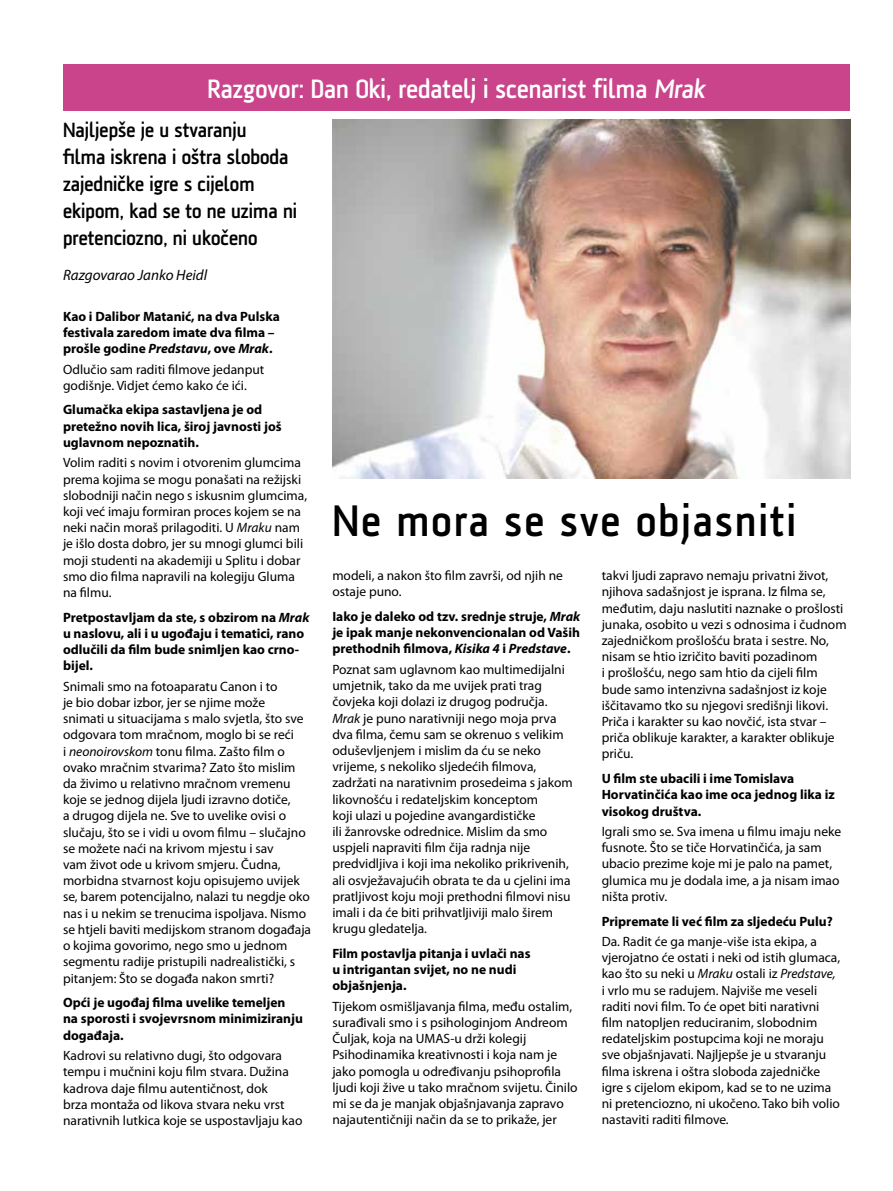
<style>
.page{position:relative;width:893px;height:1191px;background:#fff}
.page>*{position:absolute;margin:0;border:0;box-sizing:border-box;transform-origin:0 0}
.t1{font:500 45px "AF Klampenborg";letter-spacing:.05em;color:#000}
.t2{font:500 27px "AF Klampenborg";color:#fff}
.t3{font:500 21px/27px "AF Klampenborg";color:#000}
.t4{font:italic 15px "Myriad Pro";color:#000}
.t5{font:13.5px/16.2px "Myriad Pro";color:#000}
.t6{font:700 13.5px/16.2px "Myriad Pro";color:#000}
.s1{font-style:italic}
</style>
<div class="page">
<div style="left:63px;top:64px;width:786px;height:47px;background:#c9448a"></div>
<img style="left:332px;top:120px;width:518px;height:358px">
<h2 class="t2" style="left:208px;top:74px;width:502px">Razgovor: Dan Oki, redatelj i scenarist filma Mrak</h2>
<h3 class="t3" style="left:63px;top:116px;width:236px">Najljepše je u stvaranju<br>filma iskrena i oštra sloboda zajedničke igre s cijelom ekipom, kad se to ne uzima ni pretenciozno, ni ukočeno</h3>
<p class="t4" style="left:63px;top:265px;width:146px">Razgovarao Janko Heidl</p>
<p class="t6" style="left:63px;top:307px;width:218px">Kao i Dalibor Matanić, na dva Pulska festivala zaredom imate dva filma – prošle godine <span class="s1">Predstavu</span>, ove <span class="s1">Mrak</span>.</p>
<p class="t5" style="left:63px;top:361px;width:203px">Odlučio sam raditi filmove jedanput godišnje. Vidjet ćemo kako će ići.</p>
<p class="t6" style="left:63px;top:401px;width:220px">Glumačka ekipa sastavljena je od pretežno novih lica, široj javnosti još uglavnom nepoznatih.</p>
<p class="t5" style="left:63px;top:454px;width:246px">Volim raditi s novim i otvorenim glumcima prema kojima se mogu ponašati na režijski slobodniji način nego s iskusnim glumcima, koji već imaju formiran proces kojem se na neki način moraš prilagoditi. U <span class="s1">Mraku</span> nam je išlo dosta dobro, jer su mnogi glumci bili moji studenti na akademiji u Splitu i dobar smo dio filma napravili na kolegiju Gluma na filmu.</p>
<p class="t6" style="left:63px;top:608px;width:248px">Pretpostavljam da ste, s obzirom na <span class="s1">Mrak </span>u naslovu, ali i u ugođaju i tematici, rano odlučili da film bude snimljen kao crno&shy;bijel.</p>
<p class="t5" style="left:63px;top:678px;width:250px">Snimali smo na fotoaparatu Canon i to<br>je bio dobar izbor, jer se njime može<br>snimati u situacijama s malo svjetla, što sve odgovara tom mračnom, moglo bi se reći<br>i <span class="s1">neonoirovskom</span> tonu filma. Zašto film o ovako mračnim stvarima? Zato što mislim da živimo u relativno mračnom vremenu koje se jednog dijela ljudi izravno dotiče,<br>a drugog dijela ne. Sve to uvelike ovisi o slučaju, što se i vidi u ovom filmu – slučajno se možete naći na krivom mjestu i sav<br>vam život ode u krivom smjeru. Čudna, morbidna stvarnost koju opisujemo uvijek se, barem potencijalno, nalazi tu negdje oko nas i u nekim se trenucima ispoljava. Nismo se htjeli baviti medijskom stranom događaja o kojima govorimo, nego smo u jednom segmentu radije pristupili nadrealistički, s pitanjem: Što se događa nakon smrti?</p>
<p class="t6" style="left:63px;top:994px;width:241px">Opći je ugođaj filma uvelike temeljen na sporosti i svojevrsnom minimiziranju događaja.</p>
<p class="t5" style="left:63px;top:1047px;width:241px">Kadrovi su relativno dugi, što odgovara tempu i mučnini koju film stvara. Dužina kadrova daje filmu autentičnost, dok<br>brza montaža od likova stvara neku vrst narativnih lutkica koje se uspostavljaju kao</p>
<h1 class="t1" style="left:332px;top:495px;width:465px">Ne mora se sve objasniti</h1>
<p class="t5" style="left:332px;top:567px;width:232px">modeli, a nakon što film završi, od njih ne ostaje puno.</p>
<p class="t6" style="left:332px;top:608px;width:250px;text-align:justify">Iako je daleko od tzv. srednje struje, <span class="s1">Mrak </span>je ipak manje nekonvencionalan od Vaših prethodnih filmova, <span class="s1">Kisika 4</span> i <span class="s1">Predstave</span>.</p>
<p class="t5" style="left:332px;top:661px;width:242px">Poznat sam uglavnom kao multimedijalni umjetnik, tako da me uvijek prati trag čovjeka koji dolazi iz drugog područja.<br><span class="s1">Mrak</span> je puno narativniji nego moja prva dva filma, čemu sam se okrenuo s velikim oduševljenjem i mislim da ću se neko vrijeme, s nekoliko sljedećih filmova, zadržati na narativnim prosedeima s jakom likovnošću i redateljskim konceptom<br>koji ulazi u pojedine avangardističke<br>ili žanrovske odrednice. Mislim da smo uspjeli napraviti film čija radnja nije predvidljiva i koji ima nekoliko prikrivenih, ali osvježavajućih obrata te da u cjelini ima pratljivost koju moji prethodni filmovi nisu imali i da će biti prihvatljiviji malo širem krugu gledatelja.</p>
<p class="t6" style="left:332px;top:944px;width:200px">Film postavlja pitanja i uvlači nas u intrigantan svijet, no ne nudi objašnjenja.</p>
<p class="t5" style="left:332px;top:998px;width:247px">Tijekom osmišljavanja filma, među ostalim, surađivali smo i s psihologinjom Andreom Čuljak, koja na UMAS-u drži kolegij Psihodinamika kreativnosti i koja nam je jako pomogla u određivanju psihoprofila ljudi koji žive u tako mračnom svijetu. Činilo mi se da je manjak objašnjavanja zapravo najautentičniji način da se to prikaže, jer</p>
<p class="t5" style="left:602px;top:567px;width:246px">takvi ljudi zapravo nemaju privatni život, njihova sadašnjost je isprana. Iz filma se, međutim, daju naslutiti naznake o prošlosti junaka, osobito u vezi s odnosima i čudnom zajedničkom prošlošću brata i sestre. No, nisam se htio izričito baviti pozadinom<br>i prošlošću, nego sam htio da cijeli film bude samo intenzivna sadašnjost iz koje iščitavamo tko su njegovi središnji likovi.<br>Priča i karakter su kao novčić, ista stvar – priča oblikuje karakter, a karakter oblikuje priču.</p>
<p class="t6" style="left:602px;top:770px;width:235px">U film ste ubacili i ime Tomislava<br>Horvatinčića kao ime oca jednog lika iz visokog društva.</p>
<p class="t5" style="left:602px;top:823px;width:241px">Igrali smo se. Sva imena u filmu imaju neke fusnote. Što se tiče Horvatinčića, ja sam ubacio prezime koje mi je palo na pamet, glumica mu je dodala ime, a ja nisam imao ništa protiv.</p>
<p class="t6" style="left:602px;top:912px;width:233px">Pripremate li već film za sljedeću Pulu?</p>
<p class="t5" style="left:602px;top:933px;width:240px">Da. Radit će ga manje-više ista ekipa, a vjerojatno će ostati i neki od istih glumaca, kao što su neki u <span class="s1">Mraku</span> ostali iz <span class="s1">Predstave, </span>i vrlo mu se radujem. Najviše me veseli raditi novi film. To će opet biti narativni film natopljen reduciranim, slobodnim redateljskim postupcima koji ne moraju sve objašnjavati. Najljepše je u stvaranju filma iskrena i oštra sloboda zajedničke igre s cijelom ekipom, kad se to ne uzima ni pretenciozno, ni ukočeno. Tako bih volio nastaviti raditi filmove.</p>
</div>
